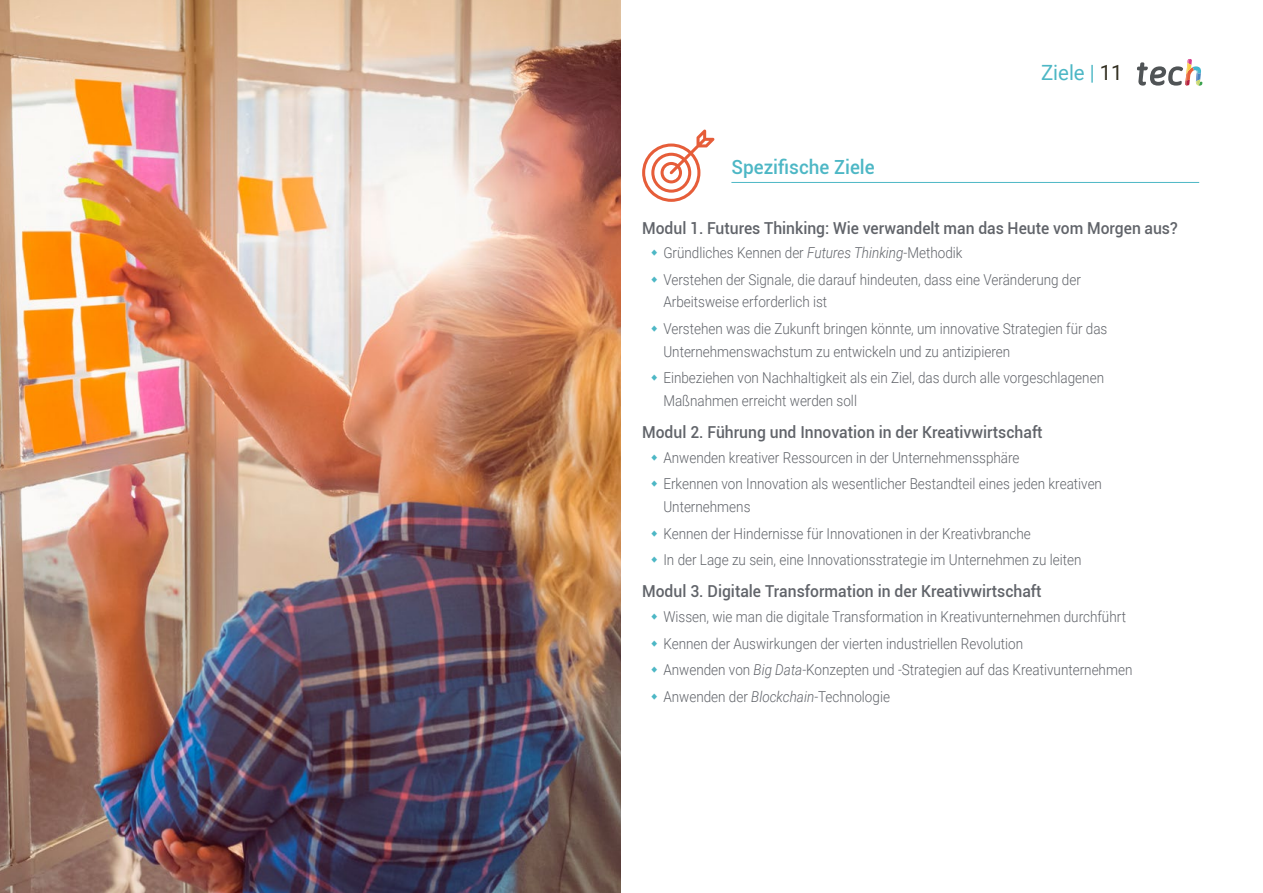
<style>
.page{position:relative;width:1263px;height:893px;background:#fff}
.page>*{position:absolute;margin:0;border:0;box-sizing:border-box;transform-origin:0 0}
.t1{font:21px "Roboto";color:#4db7c5}
.t2{font:500 19.5px "Roboto";color:#4db7c5}
.t3{font:500 16.5px "Roboto";color:#61646a;scale:.95 1}
.t4{font:300 15px/26.7px "Roboto";color:#61646a;scale:.9 1}
.s1{color:#312e20}
.s2{font-style:italic}
</style>
<div class="page">
<hr style="left:731px;top:182px;width:468px;height:1px;background:#4db7c5">
<img style="left:0;top:0;width:621px;height:893px">
<svg style="left:1137px;top:59px;width:65px;height:27px"></svg>
<svg style="left:642px;top:129px;width:72px;height:73px"></svg>
<h2 class="t2" style="left:731px;top:153px;width:145px">Spezifische Ziele</h2>
<h1 class="t1" style="left:1041px;top:57px;width:83px">Ziele | <span class="s1">11</span></h1>
<p class="t3" style="left:642px;top:216px;width:565px">Modul 1. Futures Thinking: Wie verwandelt man das Heute vom Morgen aus?</p>
<p class="t4" style="left:663px;top:239px;width:465px">Gründliches Kennen der <span class="s2">Futures Thinking</span>-Methodik<br>Verstehen der Signale, die darauf hindeuten, dass eine Veränderung der</p>
<p class="t4" style="left:663px;top:288px;width:495px">Arbeitsweise erforderlich ist<br>Verstehen was die Zukunft bringen könnte, um innovative Strategien für das</p>
<p class="t4" style="left:663px;top:337px;width:491px">Unternehmenswachstum zu entwickeln und zu antizipieren<br>Einbeziehen von Nachhaltigkeit als ein Ziel, das durch alle vorgeschlagenen</p>
<p class="t4" style="left:663px;top:387px;width:217px">Maßnahmen erreicht werden soll</p>
<p class="t3" style="left:642px;top:420px;width:423px">Modul 2. Führung und Innovation in der Kreativwirtschaft</p>
<p class="t4" style="left:663px;top:443px;width:489px">Anwenden kreativer Ressourcen in der Unternehmenssphäre<br>Erkennen von Innovation als wesentlicher Bestandteil eines jeden kreativen</p>
<p class="t4" style="left:663px;top:493px;width:466px">Unternehmens<br>Kennen der Hindernisse für Innovationen in der Kreativbranche<br>In der Lage zu sein, eine Innovationsstrategie im Unternehmen zu leiten</p>
<p class="t3" style="left:642px;top:580px;width:422px">Modul 3. Digitale Transformation in der Kreativwirtschaft</p>
<p class="t4" style="left:663px;top:603px;width:523px">Wissen, wie man die digitale Transformation in Kreativunternehmen durchführt Kennen der Auswirkungen der vierten industriellen Revolution<br>Anwenden von <span class="s2">Big Data</span>-Konzepten und -Strategien auf das Kreativunternehmen Anwenden der <span class="s2">Blockchain</span>-Technologie</p>
</div>
